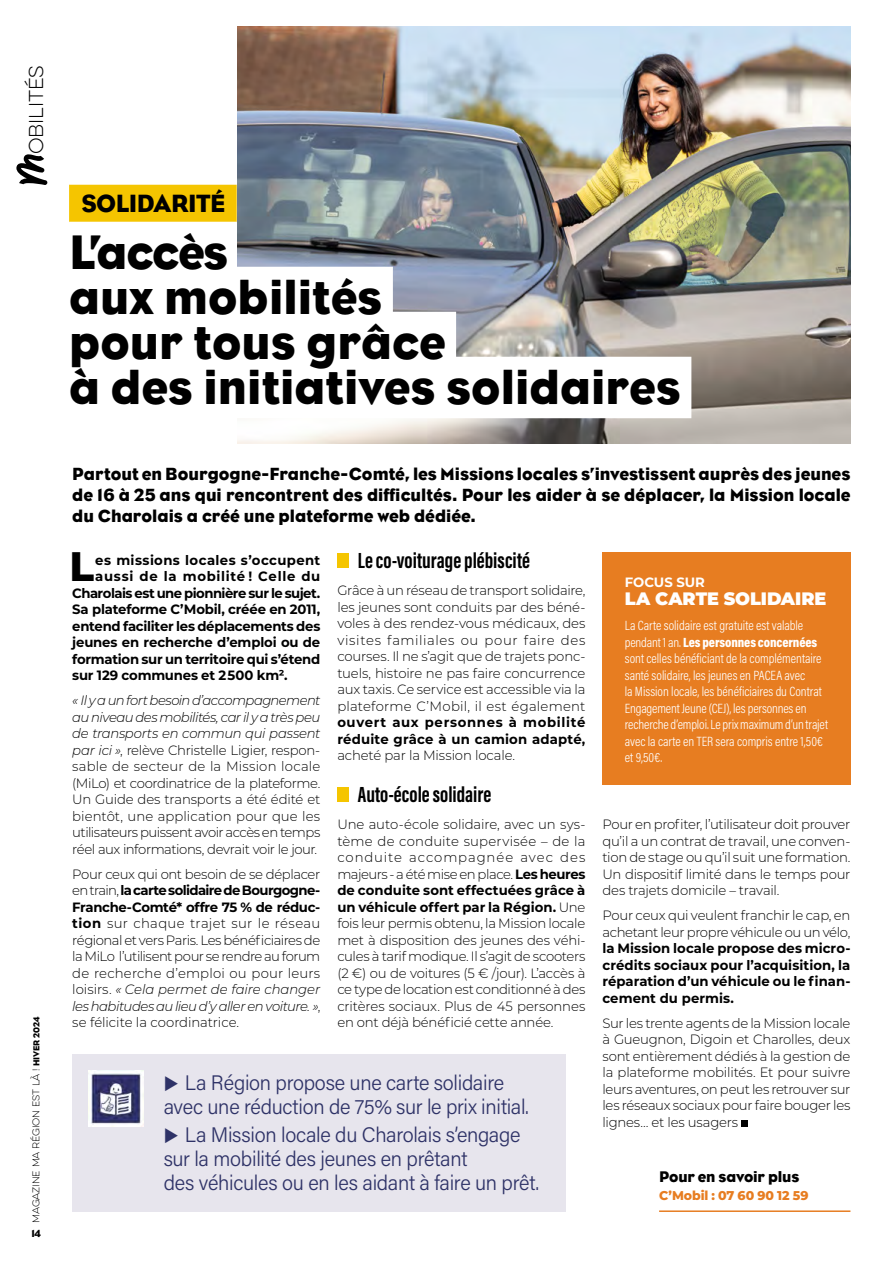
<style>
.page{position:relative;width:893px;height:1263px;background:#fff}
.page>*{position:absolute;margin:0;border:0;box-sizing:border-box;transform-origin:0 0}
.t1{font:49.5px/45px "Eagle";color:#000}
.t2{font:800 41.25px "Montserrat";color:#000}
.t3{font:25.5px "Eagle";letter-spacing:-.02em;color:#000}
.t4{font:22.5px "Acumin Variable Concept";color:#000}
.t5{font:21px/24px "Acumin Variable Concept";letter-spacing:-.015em;color:#2e3267;text-align:center}
.t6{font:18px/21px "Eagle";color:#000;text-align:justify}
.t7{font:900 18px "Montserrat";color:#fff}
.t8{font:100 18px "Eveleth Clean";letter-spacing:-.01em;color:#000}
.t9{font:15.75px "Eagle";letter-spacing:-.01em;color:#000}
.t10{font:300 13.5px/16.5px "Montserrat";letter-spacing:-.015em;color:#000;text-align:justify}
.t11{font:300 13.5px/16.5px "Acumin Pro Cond";letter-spacing:-.005em;color:#fff}
.t12{font:700 13.5px/16.5px "Montserrat";letter-spacing:-.005em;color:#000;text-align:justify}
.t13{font:700 13.5px/16.5px "Montserrat";letter-spacing:.035em;color:#000}
.t14{font:700 13.5px "Montserrat";letter-spacing:-.04em;color:#000}
.t15{font:700 13.5px "Montserrat";letter-spacing:.03em;color:#000}
.t16{font:700 13.5px "Montserrat";letter-spacing:.055em;color:#000}
.t17{font:700 13.5px "Montserrat";color:#fff}
.t18{font:800 12.75px "Montserrat";letter-spacing:-.005em;color:#e77d21}
.t19{font:10.5px "Eagle";color:#000}
.t20{font:100 8.85px "Eveleth Clean";letter-spacing:-.01em;color:#000}
.s1{font-family:"Eagle";font-weight:400}
.s2{font-style:italic}
.s3{font-weight:700}
.s4{font-weight:900}
</style>
<div class="page">
<hr style="left:892px;top:26px;width:1px;height:1211px;background:#eaeaea">
<svg style="left:892px;top:632px;width:1px;height:318px"></svg>
<img style="left:237px;top:26px;width:613px;height:417px">
<svg style="left:16px;top:154px;width:31px;height:31px"></svg>
<div style="left:337px;top:553px;width:12px;height:15px;background:#f5c500"></div>
<div style="left:337px;top:787px;width:12px;height:15px;background:#f5c500"></div>
<div style="left:69px;top:185px;width:168px;height:37px;background:#f5c500"></div>
<div style="left:69px;top:267px;width:324px;height:61px;background:#fff"></div>
<div style="left:69px;top:312px;width:387px;height:61px;background:#fff"></div>
<div style="left:69px;top:357px;width:622px;height:61px;background:#fff"></div>
<hr style="left:659px;top:1210px;width:191px;height:2px;background:#e77d21">
<div style="left:602px;top:552px;width:248px;height:232px;background:#e77d21"></div>
<div style="left:72px;top:1054px;width:494px;height:158px;background:#e7e5ed"></div>
<img style="left:88px;top:1071px;width:55px;height:55px">
<div style="left:741px;top:1120px;width:7px;height:7px;background:#000"></div>
<h3 class="t8" style="left:24px;top:154px;width:90px;rotate:-90deg">OBILITÉS</h3>
<p class="t20" style="left:30px;top:1223px;width:208px;rotate:-90deg">magazine MA région est là ! <span class="s1">HIVER 2024</span></p>
<p class="t19" style="left:31px;top:1227px;width:11px">14</p>
<h3 class="t3" style="left:81px;top:188px;width:145px">SOLIDARITÉ</h3>
<h1 class="t1" style="left:69px;top:229px;width:613px">L’accès<br>aux mobilités<br>pour tous grâce<br>à des initiatives solidaires</h1>
<h3 class="t6" style="left:72px;top:463px;width:780px">Partout en Bourgogne-Franche-Comté, les Missions locales s’investissent auprès des jeunes de 16 à 25 ans qui rencontrent des difficultés. Pour les aider à se déplacer, la Mission locale du Charolais a créé une plateforme web dédiée.</h3>
<h2 class="t2" style="left:69px;top:536px;width:26px">L</h2>
<p class="t15" style="left:95px;top:550px;width:227px">es missions locales s’occupent</p>
<p class="t16" style="left:95px;top:567px;width:227px">aussi de la mobilité ! Celle du</p>
<p class="t14" style="left:72px;top:583px;width:250px">Charolais est une pionnière sur le sujet.</p>
<p class="t12" style="left:72px;top:601px;width:250px">Sa plateforme C’Mobil, créée en 2011,</p>
<p class="t12" style="left:72px;top:617px;width:250px">entend faciliter les déplacements des</p>
<p class="t12" style="left:72px;top:634px;width:250px">jeunes en recherche d’emploi ou de</p>
<p class="t12" style="left:72px;top:650px;width:250px">formation sur un territoire qui s’étend</p>
<p class="t12" style="left:72px;top:667px;width:217px">sur 129 communes et 2 500 km².</p>
<p class="t10" style="left:72px;top:692px;width:250px"><span class="s2">« Il y a un fort besoin d’accompagnement au niveau des mobilités, car il y a très peu de transports en commun qui passent par ici »</span>, relève Christelle Ligier, respon&shy;sable de secteur de la Mission locale (MiLo) et coordinatrice de la plateforme.<br>Un Guide des transports a été édité et bientôt, une application pour que les utilisateurs puissent avoir accès en temps réel aux informations, devrait voir le jour.</p>
<p class="t10" style="left:72px;top:865px;width:250px">Pour ceux qui ont besoin de se déplacer en train, <span class="s3">la carte solidaire de Bourgogne-Franche-Comté* offre 75 % de réduc&shy;tion</span> sur chaque trajet sur le réseau régional et vers Paris. Les bénéficiaires de la MiLo l’utilisent pour se rendre au forum de recherche d’emploi ou pour leurs loisirs. <span class="s2">« Cela permet de faire changer les habitudes au lieu d’y aller en voiture. »</span>, se félicite la coordinatrice.</p>
<h3 class="t4" style="left:358px;top:545px;width:174px">Leco-voiturageplébiscité</h3>
<p class="t10" style="left:337px;top:582px;width:250px">Grâce à un réseau de transport solidaire, les jeunes sont conduits par des béné&shy;voles à des rendez-vous médicaux, des visites familiales ou pour faire des courses. Il ne s’agit que de trajets ponc&shy;tuels, histoire ne pas faire concurrence aux taxis. Ce service est accessible via la plateforme C’Mobil, il est également</p>
<p class="t13" style="left:337px;top:713px;width:250px">ouvert aux personnes à mobilité réduite grâce à un camion adapté,</p>
<p class="t10" style="left:337px;top:747px;width:179px">acheté par la Mission locale.</p>
<h3 class="t4" style="left:358px;top:779px;width:135px">Auto-écolesolidaire</h3>
<p class="t10" style="left:337px;top:815px;width:250px">Une auto-école solidaire, avec un sys&shy;tème de conduite supervisée – de la conduite accompagnée avec des majeurs - a été mise en place. <span class="s3">Les heures de conduite sont effectuées grâce à un véhicule offert par la Région.</span> Une fois leur permis obtenu, la Mission locale met à disposition des jeunes des véhi&shy;cules à tarif modique. Il s’agit de scooters (2 €) ou de voitures (5 € /jour). L’accès à ce type de location est conditionné à des critères sociaux. Plus de 45 personnes en ont déjà bénéficié cette année.</p>
<h3 class="t5" style="left:164px;top:1070px;width:367px">La Région propose une carte solidaire<br>avec une réduction de 75% sur le prix initial.</h3>
<h3 class="t5" style="left:164px;top:1122px;width:377px;text-align:left;text-indent:21px">La Mission locale du Charolais s’engage sur la mobilité des jeunes en prêtant<br>des véhicules ou en les aidant à faire un prêt.</h3>
<p class="t17" style="left:625px;top:573px;width:82px">FOCUS SUR</p>
<h3 class="t7" style="left:625px;top:585px;width:203px">LA CARTE SOLIDAIRE</h3>
<p class="t11" style="left:625px;top:617px;width:205px">La Carte solidaire est gratuite est valable pendant 1 an. <span class="s4">Les personnes concernées </span>sont celles bénéficiant de la complémentaire santé solidaire, les jeunes en PACEA avec<br>la Mission locale, les bénéficiaires du Contrat Engagement Jeune (CEJ), les personnes en recherche d’emploi. Le prix maximum d’un trajet avec la carte en TER sera compris entre 1,50€ et 9,50€.</p>
<p class="t10" style="left:602px;top:816px;width:250px">Pour en profiter, l’utilisateur doit prouver qu’il a un contrat de travail, une conven&shy;tion de stage ou qu’il suit une formation.<br>Un dispositif limité dans le temps pour des trajets domicile – travail.</p>
<p class="t10" style="left:602px;top:907px;width:250px">Pour ceux qui veulent franchir le cap, en achetant leur propre véhicule ou un vélo,</p>
<p class="t12" style="left:602px;top:940px;width:250px">la Mission locale propose des micro&shy;crédits sociaux pour l’acquisition, la réparation d’un véhicule ou le finan&shy;cement du permis.</p>
<p class="t10" style="left:602px;top:1014px;width:250px">Sur les trente agents de la Mission locale à Gueugnon, Digoin et Charolles, deux sont entièrement dédiés à la gestion de la plateforme mobilités. Et pour suivre leurs aventures, on peut les retrouver sur les réseaux sociaux pour faire bouger les lignes… et les usagers</p>
<p class="t9" style="left:659px;top:1167px;width:142px">Pour en savoir plus</p>
<p class="t18" style="left:659px;top:1186px;width:151px">C’Mobil : 07 60 90 12 59</p>
</div>
